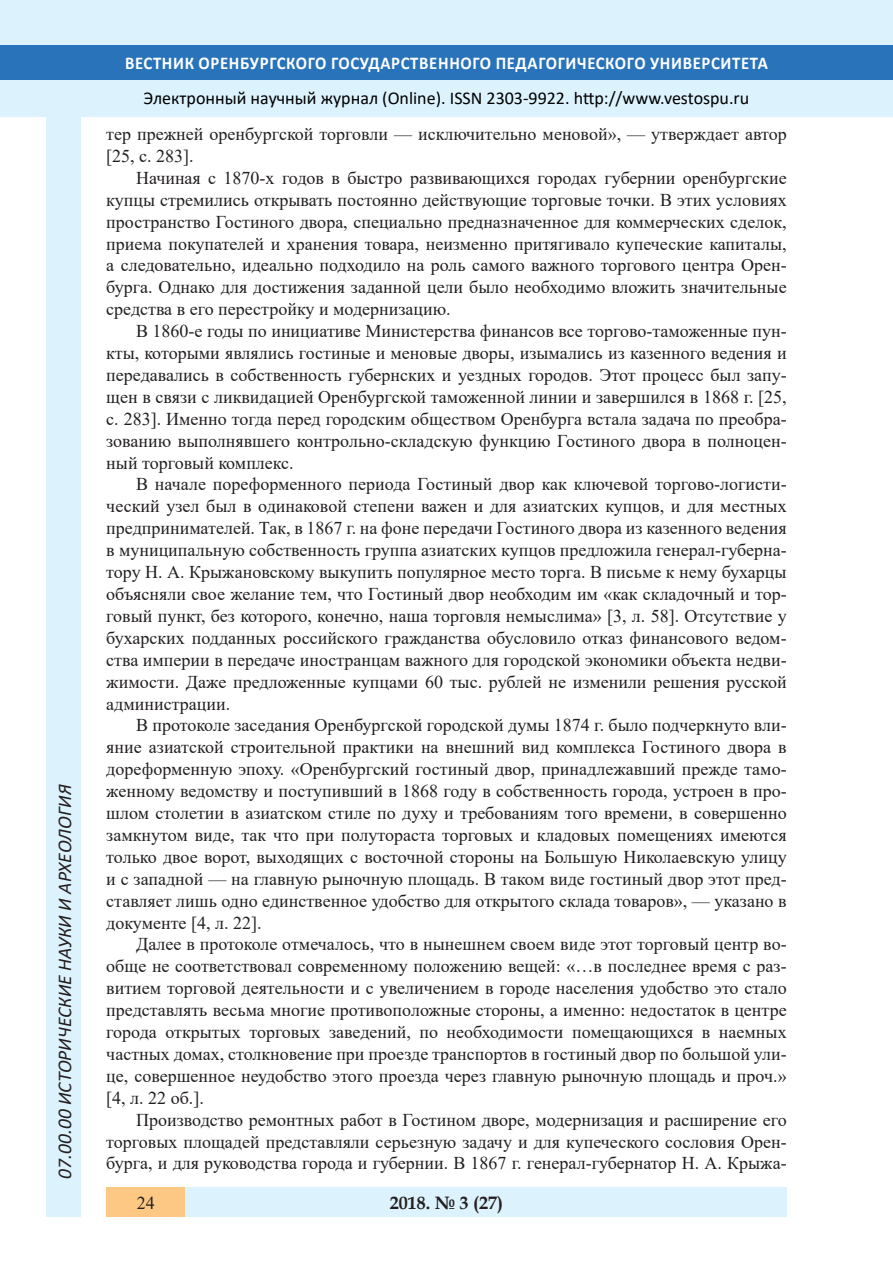
<style>
.page{position:relative;width:893px;height:1263px;background:#fff}
.page>*{position:absolute;margin:0;border:0;box-sizing:border-box;transform-origin:0 0}
.t1{font:italic 19.5px "Calibri";color:#231f20}
.Стиль2{font:18px/21.9px "Times New Roman";color:#231f20;text-align:justify}
.t2{font:18px "Calibri";color:#000}
.t3{font:700 18px "Calibri";letter-spacing:.04em;color:#fff;scale:.93 1}
.t4{font:700 18px "Book Antiqua";color:#231f20}
</style>
<div class="page">
<div style="left:0;top:0;width:893px;height:116px;background:#dcf2fc"></div>
<div style="left:0;top:45px;width:893px;height:34px;background:#2873ba"></div>
<div style="left:106px;top:1188px;width:681px;height:29px;background:#dcf2fc"></div>
<div style="left:106px;top:1188px;width:79px;height:29px;background:#fdc784"></div>
<div style="left:47px;top:116px;width:34px;height:1101px;background:#dcf2fc"></div>
<p class="t1" style="left:51px;top:1179px;width:395px;rotate:-90deg">07.00.00 ИСТОРИЧЕСКИЕ НАУКИ И АРХЕОЛОГИЯ</p>
<p class="t1" style="left:51px;top:1105px;width:206px;rotate:-90deg">БИОЛОГИЧЕСКИЕ НАУКИ</p>
<p class="t1" style="left:51px;top:1169px;width:11px;rotate:-90deg">3</p>
<p class="t3" style="left:125px;top:50px;width:693px">ВЕСТНИК ОРЕНБУРГСКОГО ГОСУДАРСТВЕННОГО ПЕДАГОГИЧЕСКОГО УНИВЕРСИТЕТА</p>
<p class="t2" style="left:144px;top:85px;width:607px">Электронный научный журнал (Online). ISSN 2303-9922. http://www.vestospu.ru</p>
<p class="t2" style="left:583px;top:85px;width:13px">t</p>
<p class="t2" style="left:583px;top:85px;width:13px">t</p>
<p class="Стиль2" style="left:106px;top:122px;width:682px">тер прежней оренбургской торговли — исключительно меновой», — утверждает автор [25, с. 283].</p>
<p class="Стиль2" style="left:106px;top:166px;width:682px;text-indent:30px">Начиная с 1870-х годов в быстро развивающихся городах губернии оренбургские купцы стремились открывать постоянно действующие торговые точки. В этих условиях пространство Гостиного двора, специально предназначенное для коммерческих сделок, приема покупателей и хранения товара, неизменно притягивало купеческие капиталы, а следовательно, идеально подходило на роль самого важного торгового центра Орен&shy;бурга. Однако для достижения заданной цели было необходимо вложить значительные средства в его перестройку и модернизацию.</p>
<p class="Стиль2" style="left:106px;top:320px;width:682px;text-indent:30px">В 1860-е годы по инициативе Министерства финансов все торгово-таможенные пун&shy;кты, которыми являлись гостиные и меновые дворы, изымались из казенного ведения и передавались в собственность губернских и уездных городов. Этот процесс был запу&shy;щен в связи с ликвидацией Оренбургской таможенной линии и завершился в 1868 г. [25, с. 283]. Именно тогда перед городским обществом Оренбурга встала задача по преобра&shy;зованию выполнявшего контрольно-складскую функцию Гостиного двора в полноцен&shy;ный торговый комплекс.</p>
<p class="Стиль2" style="left:106px;top:473px;width:682px;text-indent:30px">В начале пореформенного периода Гостиный двор как ключевой торгово-логисти&shy;ческий узел был в одинаковой степени важен и для азиатских купцов, и для местных предпринимателей. Так, в 1867 г. на фоне передачи Гостиного двора из казенного ведения в муниципальную собственность группа азиатских купцов предложила генерал-губерна&shy;тору Н. А. Крыжановскому выкупить популярное место торга. В письме к нему бухарцы объясняли свое желание тем, что Гостиный двор необходим им «как складочный и тор&shy;говый пункт, без которого, конечно, наша торговля немыслима» [3, л. 58]. Отсутствие у бухарских подданных российского гражданства обусловило отказ финансового ведом&shy;ства империи в передаче иностранцам важного для городской экономики объекта недви&shy;жимости. Даже предложенные купцами 60 тыс. рублей не изменили решения русской администрации.</p>
<p class="Стиль2" style="left:106px;top:714px;width:682px;text-indent:30px">В протоколе заседания Оренбургской городской думы 1874 г. было подчеркнуто вли&shy;яние азиатской строительной практики на внешний вид комплекса Гостиного двора в дореформенную эпоху. «Оренбургский гостиный двор, принадлежавший прежде тамо&shy;женному ведомству и поступивший в 1868 году в собственность города, устроен в про&shy;шлом столетии в азиатском стиле по духу и требованиям того времени, в совершенно замкнутом виде, так что при полутораста торговых и кладовых помещениях имеются только двое ворот, выходящих с восточной стороны на Большую Николаевскую улицу и с западной — на главную рыночную площадь. В таком виде гостиный двор этот пред&shy;ставляет лишь одно единственное удобство для открытого склада товаров», — указано в документе [4, л. 22].</p>
<p class="Стиль2" style="left:106px;top:933px;width:682px;text-indent:30px">Далее в протоколе отмечалось, что в нынешнем своем виде этот торговый центр во&shy;обще не соответствовал современному положению вещей: «…в последнее время с раз&shy;витием торговой деятельности и с увеличением в городе населения удобство это стало представлять весьма многие противоположные стороны, а именно: недостаток в центре города открытых торговых заведений, по необходимости помещающихся в наемных частных домах, столкновение при проезде транспортов в гостиный двор по большой ули&shy;це, совершенное неудобство этого проезда через главную рыночную площадь и проч.» [4, л. 22 об.].</p>
<p class="Стиль2" style="left:106px;top:1108px;width:682px;text-indent:30px">Производство ремонтных работ в Гостином дворе, модернизация и расширение его торговых площадей представляли серьезную задачу и для купеческого сословия Орен&shy;бурга, и для руководства города и губернии. В 1867 г. генерал-губернатор Н. А. Крыжа-</p>
<p class="t4" style="left:390px;top:1190px;width:115px">2018. № 3 (27)</p>
<p class="Стиль2" style="left:137px;top:1191px;width:19px">24</p>
<p class="t4" style="left:460px;top:1190px;width:39px">2 6</p>
<p class="t4" style="left:460px;top:1190px;width:39px">1 5</p>
</div>
